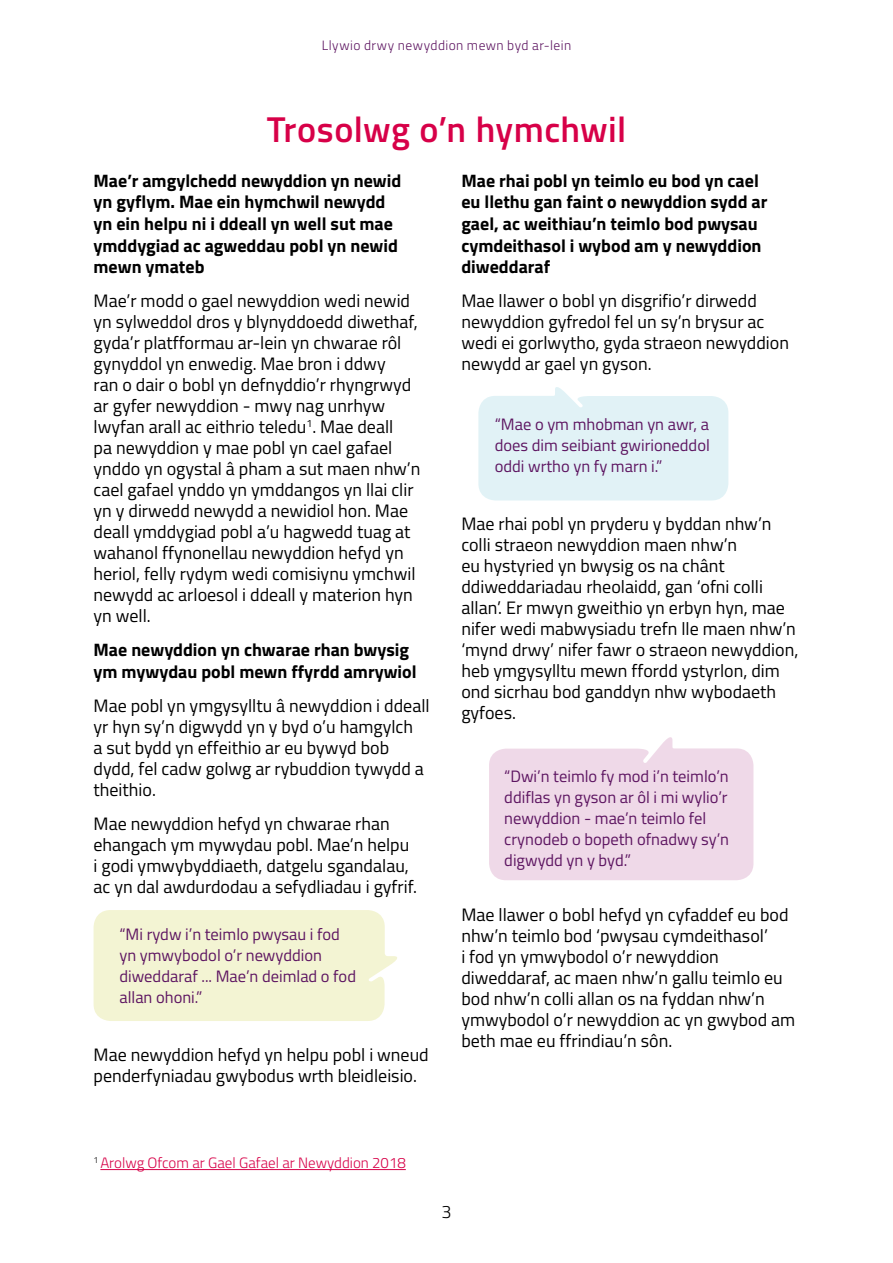
<style>
.page{position:relative;width:893px;height:1263px;background:#fff}
.page>*{position:absolute;margin:0;border:0;box-sizing:border-box;transform-origin:0 0}
.H2{font:600 36px "Titillium";letter-spacing:.01em;color:#d70048}
.t1{font:18px/21px "Titillium";color:#000}
.strong{font:700 18px/21.6px "Titillium";color:#000}
.t2{font:300 18px "Titillium";color:#000}
.quote{font:16.5px/21px "Titillium";color:#5d1561}
.t3{font:300 15px "Titillium";color:#d70048}
.t4{font:300 13.5px "Titillium";letter-spacing:.03em;color:#5d1561}
</style>
<div class="page">
<svg style="left:478px;top:387px;width:250px;height:113px;background:#e3f3f6"></svg>
<svg style="left:489px;top:737px;width:264px;height:143px;background:#f0dce9"></svg>
<div style="left:94px;top:910px;width:303px;height:111px;background:#f3f4d3"></div>
<hr style="left:100px;top:1169px;width:306px;height:1px;background:#d70048">
<p class="t4" style="left:322px;top:35px;width:251px">Llywio drwy newyddion mewn byd ar-lein</p>
<h1 class="H2" style="left:267px;top:102px;width:361px">Trosolwg o’n hymchwil</h1>
<p class="strong" style="left:94px;top:169px;width:309px">Mae’r amgylchedd newyddion yn newid yn gyflym. Mae ein hymchwil newydd yn ein helpu ni i ddeall yn well sut mae ymddygiad ac agweddau pobl yn newid mewn ymateb</p>
<p class="t1" style="left:94px;top:289px;width:328px">Mae’r modd o gael newyddion wedi newid yn sylweddol dros y blynyddoedd diwethaf, gyda’r platfformau ar-lein yn chwarae rôl gynyddol yn enwedig. Mae bron i ddwy<br>ran o dair o bobl yn defnyddio’r rhyngrwyd ar gyfer newyddion - mwy nag unrhyw lwyfan arall ac eithrio teledu<sup>1</sup>. Mae deall<br>pa newyddion y mae pobl yn cael gafael ynddo yn ogystal â pham a sut maen nhw’n cael gafael ynddo yn ymddangos yn llai clir yn y dirwedd newydd a newidiol hon. Mae deall ymddygiad pobl a’u hagwedd tuag at wahanol ffynonellau newyddion hefyd yn heriol, felly rydym wedi comisiynu ymchwil newydd ac arloesol i ddeall y materion hyn yn well.</p>
<p class="strong" style="left:94px;top:638px;width:325px">Mae newyddion yn chwarae rhan bwysig ym mywydau pobl mewn ffyrdd amrywiol</p>
<p class="t1" style="left:94px;top:694px;width:338px">Mae pobl yn ymgysylltu â newyddion i ddeall yr hyn sy’n digwydd yn y byd o’u hamgylch<br>a sut bydd yn effeithio ar eu bywyd bob dydd, fel cadw golwg ar rybuddion tywydd a theithio.</p>
<p class="t1" style="left:94px;top:812px;width:325px">Mae newyddion hefyd yn chwarae rhan ehangach ym mywydau pobl. Mae’n helpu i godi ymwybyddiaeth, datgelu sgandalau, ac yn dal awdurdodau a sefydliadau i gyfrif.</p>
<p class="strong" style="left:461px;top:169px;width:308px">Mae rhai pobl yn teimlo eu bod yn cael eu llethu gan faint o newyddion sydd ar gael, ac weithiau’n teimlo bod pwysau cymdeithasol i wybod am y newyddion diweddaraf</p>
<p class="t1" style="left:461px;top:289px;width:329px">Mae llawer o bobl yn disgrifio’r dirwedd newyddion gyfredol fel un sy’n brysur ac wedi ei gorlwytho, gyda straeon newyddion newydd ar gael yn gyson.</p>
<p class="quote" style="left:495px;top:413px;width:217px;text-align:justify">“Mae o ym mhobman yn awr, a does dim seibiant gwirioneddol oddi wrtho yn fy marn i.”</p>
<p class="t1" style="left:461px;top:512px;width:338px">Mae rhai pobl yn pryderu y byddan nhw’n colli straeon newyddion maen nhw’n<br>eu hystyried yn bwysig os na chânt ddiweddariadau rheolaidd, gan ‘ofni colli allan’. Er mwyn gweithio yn erbyn hyn, mae nifer wedi mabwysiadu trefn lle maen nhw’n ‘mynd drwy’ nifer fawr o straeon newyddion, heb ymgysylltu mewn ffordd ystyrlon, dim ond sicrhau bod ganddyn nhw wybodaeth gyfoes.</p>
<p class="quote" style="left:504px;top:765px;width:226px">“Dwi’n teimlo fy mod i’n teimlo’n ddiflas yn gyson ar ôl i mi wylio’r newyddion - mae’n teimlo fel crynodeb o bopeth ofnadwy sy’n digwydd yn y byd.”</p>
<p class="quote" style="left:119px;top:923px;width:238px">“Mi rydw i’n teimlo pwysau i fod yn ymwybodol o’r newyddion diweddaraf ... Mae’n deimlad o fod allan ohoni.”</p>
<p class="t1" style="left:94px;top:1043px;width:337px">Mae newyddion hefyd yn helpu pobl i wneud penderfyniadau gwybodus wrth bleidleisio.</p>
<p class="t1" style="left:461px;top:903px;width:335px">Mae llawer o bobl hefyd yn cyfaddef eu bod nhw’n teimlo bod ‘pwysau cymdeithasol’<br>i fod yn ymwybodol o’r newyddion diweddaraf, ac maen nhw’n gallu teimlo eu bod nhw’n colli allan os na fyddan nhw’n ymwybodol o’r newyddion ac yn gwybod am beth mae eu ffrindiau’n sôn.</p>
<p class="t3" style="left:94px;top:1152px;width:314px"><sup>1</sup> Arolwg Ofcom ar Gael Gafael ar Newyddion 2018</p>
<p class="t2" style="left:441px;top:1198px;width:12px">3</p>
</div>
